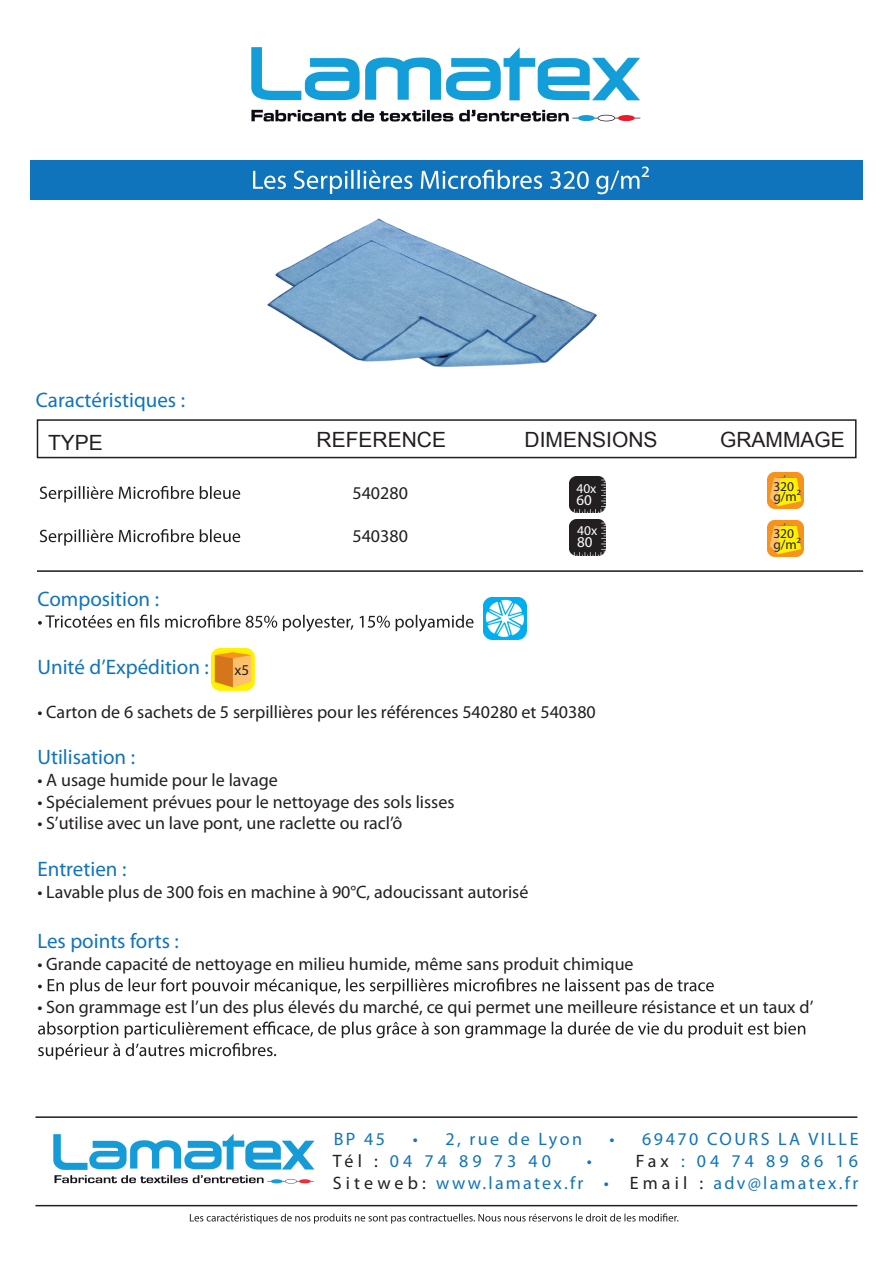
<style>
.page{position:relative;width:893px;height:1263px;background:#fff}
.page>*{position:absolute;margin:0;border:0;box-sizing:border-box;transform-origin:0 0}
.t1{font:21px "Myriad Pro";color:#1074bc}
.t2{font:21px "Arial";color:#231f20}
.t3{font:18px "Myriad Pro";color:#231f20}
.t4{font:18px/21.6px "Myriad Pro";letter-spacing:.135em;color:#1074bc;text-align:right}
.t5{font:18px "Myriad Pro";letter-spacing:.23em;color:#1074bc}
.t6{font:15px "Myriad Pro";color:#fff}
.t7{font:15px "Myriad Pro";color:#231f20}
.t8{font:13.5px/10.5px "Myriad Pro";color:#231f20}
.t9{font:13.5px "Myriad Pro";color:#fff}
.s1{color:#231f20}
</style>
<div class="page">
<img style="left:484px;top:597px;width:42px;height:42px">
<img style="left:212px;top:648px;width:42px;height:42px">
<img style="left:767px;top:473px;width:36px;height:36px">
<img style="left:767px;top:520px;width:36px;height:36px">
<img style="left:569px;top:477px;width:36px;height:36px">
<img style="left:569px;top:519px;width:36px;height:36px">
<img style="left:53px;top:1133px;width:262px;height:51px">
<hr style="left:36px;top:1116px;width:821px;height:2px;background:#231f20">
<hr style="left:36px;top:1205px;width:821px;height:1px;background:#231f20">
<svg style="left:190px;top:1213px;width:488px;height:10px"></svg>
<div style="left:31px;top:160px;width:832px;height:39px;background:#1074bc"></div>
<div style="left:37px;top:419px;width:819px;height:39px;border:2px solid #231f20"></div>
<img style="left:251px;top:47px;width:390px;height:75px">
<svg style="left:38px;top:615px;width:435px;height:16px"></svg>
<svg style="left:38px;top:978px;width:676px;height:17px"></svg>
<svg style="left:38px;top:1021px;width:767px;height:38px"></svg>
<hr style="left:37px;top:570px;width:826px;height:2px;background:#231f20">
<svg style="left:40px;top:486px;width:200px;height:16px"></svg>
<svg style="left:40px;top:529px;width:200px;height:17px"></svg>
<svg style="left:253px;top:166px;width:396px;height:28px"></svg>
<img style="left:267px;top:218px;width:330px;height:149px">
<p class="t1" style="left:36px;top:387px;width:151px">Caractéristiques :</p>
<p class="t2" style="left:525px;top:425px;width:135px">DIMENSIONS</p>
<p class="t2" style="left:48px;top:428px;width:56px">TYPE</p>
<p class="t2" style="left:316px;top:425px;width:131px">REFERENCE</p>
<p class="t2" style="left:720px;top:425px;width:126px">GRAMMAGE</p>
<p class="t1" style="left:37px;top:586px;width:123px">Composition :</p>
<p class="t3" style="left:352px;top:482px;width:57px">540280</p>
<p class="t3" style="left:352px;top:525px;width:57px">540380</p>
<p class="t9" style="left:576px;top:480px;width:22px">40x</p>
<p class="t6" style="left:576px;top:490px;width:17px">60</p>
<p class="t9" style="left:577px;top:522px;width:22px">40x</p>
<p class="t6" style="left:577px;top:532px;width:17px">80</p>
<p class="t8" style="left:773px;top:481px;width:29px">320 g/m²</p>
<p class="t8" style="left:773px;top:528px;width:29px">320 g/m²</p>
<p class="t1" style="left:37px;top:654px;width:173px">Unité d’Expédition :</p>
<p class="t3" style="left:37px;top:700px;width:560px">• Carton de 6 sachets de 5 serpillières pour les références 540280 et 540380</p>
<p class="t1" style="left:37px;top:744px;width:99px">Utilisation :</p>
<p class="t3" style="left:37px;top:769px;width:242px">• A usage humide pour le lavage</p>
<p class="t3" style="left:37px;top:790px;width:419px">• Spécialement prévues pour le nettoyage des sols lisses</p>
<p class="t3" style="left:37px;top:812px;width:367px">• S’utilise avec un lave pont, une raclette ou racl’ô</p>
<p class="t1" style="left:37px;top:856px;width:90px">Entretien :</p>
<p class="t3" style="left:37px;top:880px;width:492px">• Lavable plus de 300 fois en machine à 90°C, adoucissant autorisé</p>
<p class="t1" style="left:37px;top:928px;width:143px">Les points forts :</p>
<p class="t3" style="left:37px;top:952px;width:598px">• Grande capacité de nettoyage en milieu humide, même sans produit chimique</p>
<p class="t3" style="left:37px;top:996px;width:777px">• Son grammage est l’un des plus élevés du marché, ce qui permet une meilleure résistance et un taux d’</p>
<p class="t7" style="left:234px;top:660px;width:16px">x5</p>
<p class="t4" style="left:334px;top:1128px;width:53px">BP 45</p>
<p class="t4" style="left:413px;top:1128px;width:171px">• 2, rue de Lyon</p>
<p class="t4" style="left:610px;top:1128px;width:250px">• 69470 COURS LA VILLE</p>
<p class="t5" style="left:333px;top:1150px;width:220px"><span class="s1">Tél :</span> 04 74 89 73 40</p>
<p class="t4" style="left:587px;top:1150px;width:7px">•</p>
<p class="t4" style="left:333px;top:1150px;width:527px"><span class="s1">Fax</span> : 04 74 89 86 16<br><span class="s1">Siteweb:</span> www.lamatex.fr • <span class="s1">Email :</span> adv@lamatex.fr</p>
</div>
